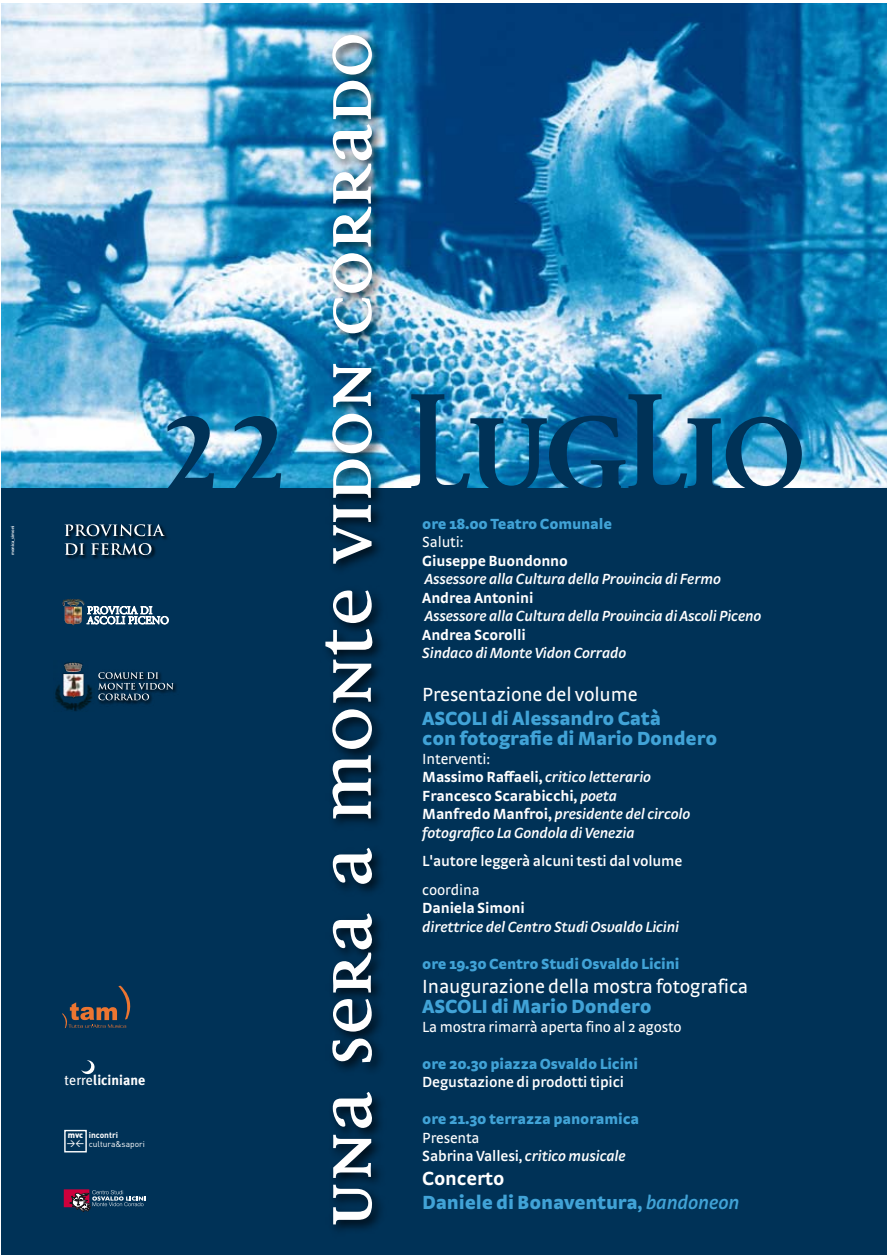
<style>
.page{position:relative;width:887px;height:1255px;background:#fff}
.page>*{position:absolute;margin:0;border:0;box-sizing:border-box;transform-origin:0 0}
.t1{font:700 188.1px "Disturbance";letter-spacing:-.05em;color:#003257}
.t2{font:700 97.8px "Disturbance";letter-spacing:-.01em;color:#fff}
.t3{font:900 19.95px/20px "Strada";letter-spacing:-.01em;color:#41a3d7}
.t4{font:19.95px "Strada";letter-spacing:-.01em;color:#fff}
.t5{font:italic 600 15.45px/18.6px "Strada";letter-spacing:-.01em;color:#fff}
.t6{font:900 15.45px "Strada";letter-spacing:-.01em;color:#41a3d7}
.t7{font:600 15.45px/18.6px "Strada";letter-spacing:-.01em;color:#fff}
.t8{font:700 15.45px "Strada";letter-spacing:-.01em;color:#fff}
.t9{font:15.45px "Strada";letter-spacing:-.01em;color:#fff}
.t10{font:700 14.25px "Meta Plus";color:#fff}
.t11{font:8.4px "DIN";color:#fff}
.t12{font:700 8.4px "DIN";color:#fff}
.t13{font:900 8.4px "DIN";color:#fff}
.t14{font:500 8.4px "DIN";color:#fff}
.t15{font:600 4.5px "Myriad Pro";color:#fff}
.s1{font-weight:400}
.s2{font-family:"Adobe Garamond Pro";font-size:111.3px}
.s3{font-weight:400;font-style:normal}
.s4{font-weight:700;font-style:normal}
.s5{font-style:italic}
.s6{font-weight:700;color:#fff}
.s7{font-weight:700}
.s8{font-weight:600;font-style:italic}
</style>
<div class="page">
<img style="left:1px;top:4px;width:885px;height:484px">
<div style="left:1px;top:488px;width:885px;height:766px;background:#003257"></div>
<img style="left:294px;top:24px;width:115px;height:1206px">
<svg style="left:62px;top:985px;width:69px;height:42px"></svg>
<svg style="left:81px;top:1060px;width:14px;height:14px"></svg>
<div style="left:64px;top:1129px;width:23px;height:23px;border:1px solid #fff"></div>
<img style="left:64px;top:524px;width:8px;height:16px">
<img style="left:77px;top:536px;width:8px;height:4px">
<img style="left:85px;top:536px;width:13px;height:4px">
<img style="left:98px;top:536px;width:35px;height:3px">
<img style="left:111px;top:536px;width:12px;height:4px">
<img style="left:133px;top:533px;width:34px;height:7px">
<img style="left:146px;top:536px;width:12px;height:4px">
<svg style="left:65px;top:524px;width:100px;height:12px"></svg>
<img style="left:64px;top:543px;width:14px;height:16px">
<img style="left:78px;top:544px;width:21px;height:15px">
<svg style="left:65px;top:543px;width:19px;height:12px"></svg>
<img style="left:103px;top:555px;width:6px;height:4px">
<img style="left:109px;top:555px;width:11px;height:4px">
<img style="left:120px;top:555px;width:17px;height:4px">
<img style="left:137px;top:544px;width:19px;height:15px">
<svg style="left:91px;top:543px;width:60px;height:12px"></svg>
<svg style="left:64px;top:1189px;width:81px;height:22px"></svg>
<svg style="left:62px;top:599px;width:107px;height:26px"></svg>
<img style="left:173px;top:683px;width:4px;height:9px">
<img style="left:98px;top:700px;width:5px;height:4px">
<img style="left:103px;top:700px;width:20px;height:4px">
<img style="left:123px;top:700px;width:29px;height:4px">
<img style="left:131px;top:700px;width:16px;height:4px">
<svg style="left:98px;top:672px;width:75px;height:28px"></svg>
<img style="left:55px;top:662px;width:38px;height:49px">
<p class="t15" style="left:10px;top:555px;width:31px;rotate:-90deg">monica_simoni</p>
<p class="t10" style="left:65px;top:1071px;width:82px"><span class="s1">terre</span>liciniane</p>
<p class="t12" style="left:89px;top:1129px;width:31px">incontri</p>
<p class="t11" style="left:89px;top:1138px;width:58px">cultura&amp;sapori</p>
<p class="t13" style="left:68px;top:1129px;width:17px">mvc</p>
<p class="t14" style="left:67px;top:1137px;width:19px">&gt;&lt;</p>
<h2 class="t2" style="left:302px;top:1227px;width:1198px;rotate:-90deg">una sera a Monte Vidon Corrado</h2>
<h1 class="t1" style="left:152px;top:358px;width:658px">22 LU<span class="s2">G</span>LIO</h1>
<p class="t6" style="left:422px;top:513px;width:191px">ore 18.00 Teatro Comunale</p>
<p class="t9" style="left:422px;top:533px;width:43px">Saluti:</p>
<p class="t8" style="left:422px;top:551px;width:147px">Giuseppe Buondonno</p>
<p class="t5" style="left:425px;top:569px;width:298px">Assessore alla Cultura della Provincia di Fermo</p>
<p class="t8" style="left:422px;top:588px;width:113px">Andrea Antonini</p>
<p class="t5" style="left:425px;top:606px;width:338px">Assessore alla Cultura della Provincia di Ascoli Piceno</p>
<p class="t8" style="left:422px;top:625px;width:105px">Andrea Scorolli</p>
<p class="t5" style="left:422px;top:643px;width:205px">Sindaco di Monte Vidon Corrado</p>
<p class="t4" style="left:422px;top:682px;width:217px">Presentazione del volume</p>
<p class="t3" style="left:422px;top:707px;width:296px">ASCOLI di Alessandro Catà<br>con fotografie di Mario Dondero</p>
<p class="t5" style="left:422px;top:748px;width:269px"><span class="s3">Interventi:<br></span><span class="s4">Massimo Raffaeli,</span> critico letterario<br><span class="s4">Francesco Scarabicchi,</span> poeta<br><span class="s4">Manfredo Manfroi,</span> presidente del circolo fotografico La Gondola di Venezia</p>
<p class="t7" style="left:422px;top:851px;width:262px">L'autore leggerà alcuni testi dal volume</p>
<p class="t9" style="left:422px;top:880px;width:59px">coordina</p>
<p class="t8" style="left:422px;top:898px;width:104px">Daniela Simoni</p>
<p class="t5" style="left:422px;top:916px;width:258px">direttrice del Centro Studi Osvaldo Licini</p>
<p class="t6" style="left:422px;top:953px;width:259px">ore 19.30 Centro Studi Osvaldo Licini</p>
<p class="t4" style="left:422px;top:974px;width:327px">Inaugurazione della mostra fotografica</p>
<p class="t3" style="left:422px;top:995px;width:231px">ASCOLI di Mario Dondero</p>
<p class="t9" style="left:422px;top:1017px;width:261px">La mostra rimarrà aperta fino al 2 agosto</p>
<p class="t6" style="left:422px;top:1053px;width:217px">ore 20.30 piazza Osvaldo Licini</p>
<p class="t7" style="left:422px;top:1072px;width:203px">Degustazione di prodotti tipici</p>
<p class="t6" style="left:422px;top:1109px;width:218px">ore 21.30 terrazza panoramica</p>
<p class="t7" style="left:422px;top:1127px;width:205px"><span class="s1">Presenta<br></span>Sabrina Vallesi, <span class="s5">critico musicale</span></p>
<p class="t3" style="left:422px;top:1165px;width:318px;line-height:24px"><span class="s6">Concerto<br></span>Daniele di Bonaventura<span class="s7">,</span> <span class="s8">bandoneon</span></p>
</div>
